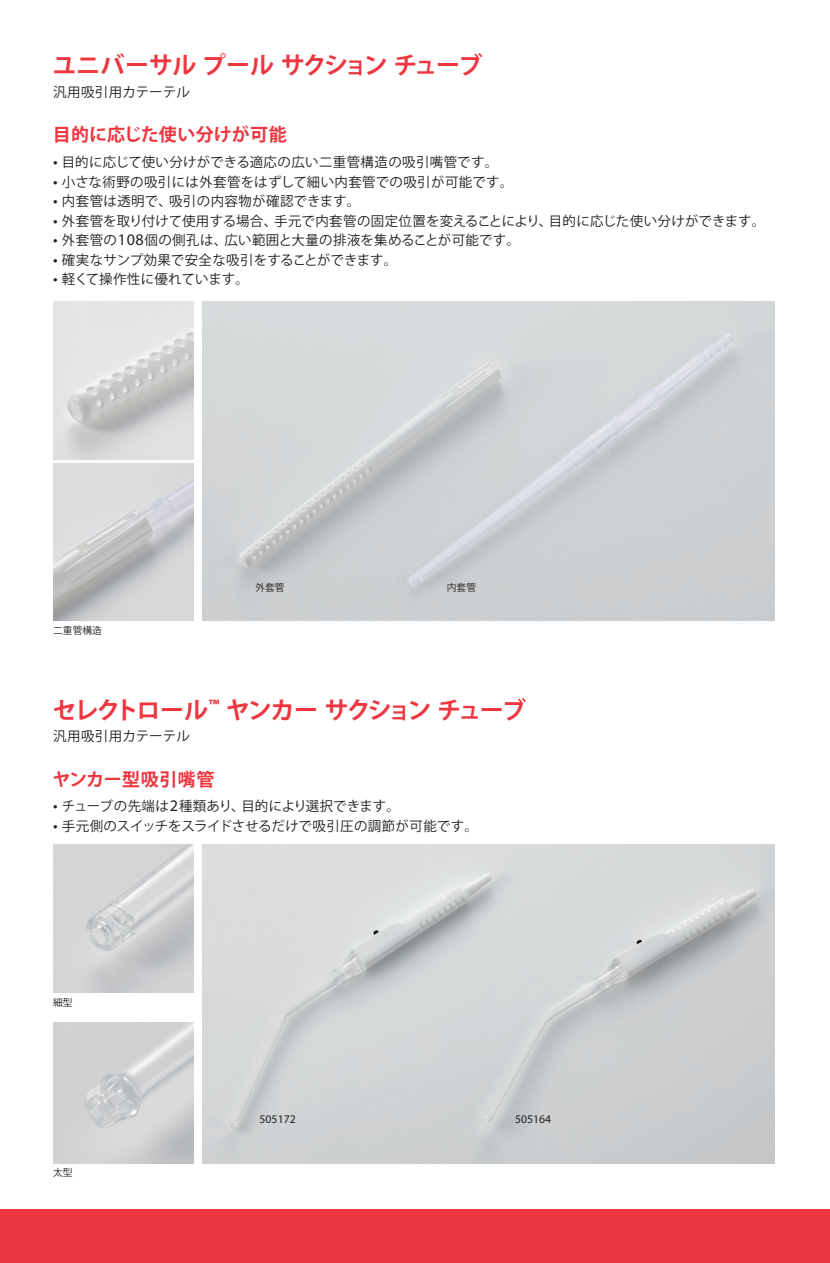
<style>
.page{position:relative;width:830px;height:1263px;background:#fff}
.page>*{position:absolute;margin:0;border:0;box-sizing:border-box;transform-origin:0 0}
.t1{font:700 24px "Koz Go Pro";letter-spacing:-.07em;color:#ee3640}
.t2{font:700 24px "Koz Go Pro";letter-spacing:-.01em;color:#ee3640}
.t3{font:700 18px "Koz Go Pro";letter-spacing:.01em;color:#ee3640}
.t4{font:13.5px "Koz Go Pro";letter-spacing:.03em;color:#231f20}
.t5{font:13.5px "Koz Go Pro";letter-spacing:.01em;color:#231f20}
.t6{font:13.5px "Koz Go Pro";color:#231f20}
.t7{font:13.5px "Koz Go Pro";letter-spacing:.005em;color:#231f20}
.t8{font:13.5px "Koz Go Pro";letter-spacing:-.005em;color:#231f20}
.t9{font:11.7px "Myriad Pro";color:#231f20}
.t10{font:9.75px "Koz Go Pro";color:#231f20}
.s1{font-family:"Myriad Pro";font-size:16.2px}
</style>
<div class="page">
<div style="left:0;top:1210px;width:829px;height:53px;background:#ee3640"></div>
<img style="left:202px;top:844px;width:572px;height:319px">
<img style="left:53px;top:302px;width:140px;height:157px">
<img style="left:53px;top:463px;width:140px;height:158px">
<img style="left:53px;top:844px;width:140px;height:149px">
<img style="left:53px;top:1023px;width:140px;height:140px">
<h1 class="t2" style="left:52px;top:50px;width:431px">ユニバーサルプールサクションチューブ</h1>
<p class="t5" style="left:53px;top:83px;width:138px">汎用吸引用カテーテル</p>
<h2 class="t3" style="left:53px;top:123px;width:235px">目的に応じた使い分けが可能</h2>
<p class="t4" style="left:53px;top:153px;width:446px"><span class="s1">•</span> 目的に応じて使い分けができる適応の広い二重管構造の吸引嘴管です。</p>
<p class="t4" style="left:53px;top:173px;width:461px"><span class="s1">•</span> 小さな術野の吸引には外套管をはずして細い内套管での吸引が可能です。</p>
<p class="t4" style="left:53px;top:192px;width:308px"><span class="s1">•</span> 内套管は透明で、吸引の内容物が確認できます。</p>
<p class="t5" style="left:53px;top:212px;width:713px"><span class="s1">•</span> 外套管を取り付けて使用する場合、手元で内套管の固定位置を変えることにより、目的に応じた使い分けができます。</p>
<p class="t4" style="left:53px;top:231px;width:468px"><span class="s1">•</span> 外套管の<span class="s1">108</span>個の側孔は、広い範囲と大量の排液を集めることが可能です。</p>
<p class="t5" style="left:53px;top:251px;width:345px"><span class="s1">•</span> 確実なサンプ効果で安全な吸引をすることができます。</p>
<p class="t8" style="left:53px;top:270px;width:197px"><span class="s1">•</span> 軽くて操作性に優れています。</p>
<p class="t10" style="left:53px;top:624px;width:50px">二重管構造</p>
<p class="t10" style="left:255px;top:581px;width:31px">外套管</p>
<p class="t10" style="left:446px;top:581px;width:31px">内套管</p>
<h1 class="t1" style="left:52px;top:694px;width:475px">セレクトロール<sup>™</sup> ヤンカーサクションチューブ</h1>
<p class="t5" style="left:53px;top:727px;width:138px">汎用吸引用カテーテル</p>
<h2 class="t3" style="left:53px;top:767px;width:163px">ヤンカー型吸引嘴管</h2>
<p class="t7" style="left:53px;top:798px;width:348px"><span class="s1">•</span> チューブの先端は<span class="s1">2</span>種類あり、目的により選択できます。</p>
<p class="t6" style="left:53px;top:817px;width:426px"><span class="s1">•</span> 手元側のスイッチをスライドさせるだけで吸引圧の調節が可能です。</p>
<p class="t10" style="left:53px;top:996px;width:21px">細型</p>
<p class="t10" style="left:53px;top:1166px;width:21px">太型</p>
<p class="t9" style="left:259px;top:1112px;width:38px">505172</p>
<p class="t9" style="left:514px;top:1112px;width:38px">505164</p>
</div>
